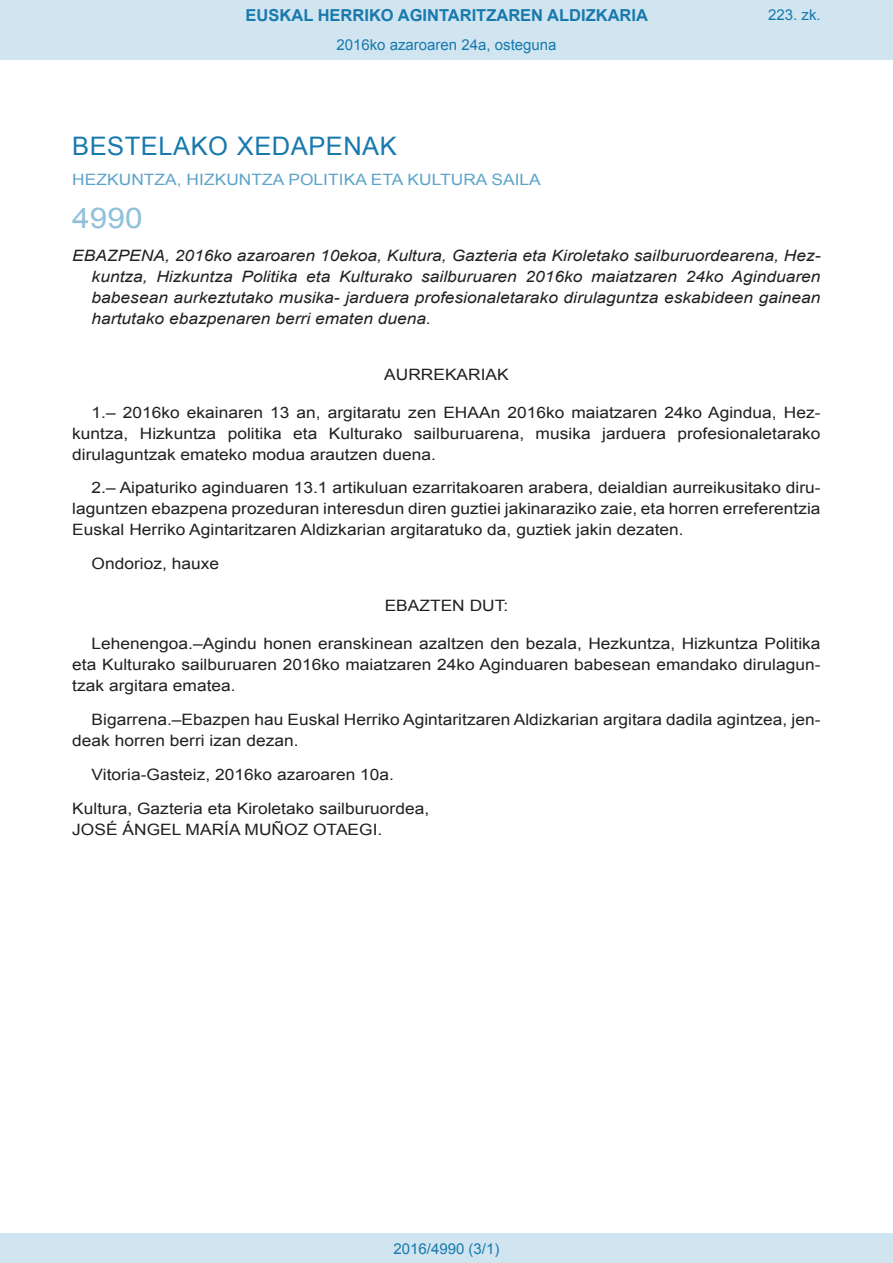
<style>
.page{position:relative;width:893px;height:1263px;background:#fff}
.page>*{position:absolute;margin:0;border:0;box-sizing:border-box;transform-origin:0 0}
.BOPVOrden{font:28.5px "Arial";color:#90c0db;scale:1.11 1}
.BOPVSeccion{font:25.5px "Arial";letter-spacing:.02em;color:#1879ad}
.t1{font:700 16.5px "Arial";color:#1879ad}
.BOPVDetalle{font:15.6px/21px "Arial";color:#231f20;text-align:justify;scale:1.11 1}
.BOPVTitulo{font:italic 15.6px/21px "Arial";color:#231f20;text-align:justify;scale:1.11 1}
.BOPVFirmaPuesto{font:15.6px "Arial";color:#231f20;scale:1.11 1}
.BOPVOrganismo{font:15.6px "Arial";letter-spacing:.005em;color:#5ea4ca;scale:1.11 1}
.BOPVFirmaLugFec{font:15.6px "Arial";color:#231f20;scale:1.11 1}
.BOPVFirmaNombre{font:15.6px "Arial";color:#231f20;scale:1.11 1}
.BOPVClave{font:15.6px "Arial";color:#231f20;scale:1.11 1}
.Paginacion_Centro{font:15px "Arial";color:#1879ad}
</style>
<div class="page">
<div style="left:0;top:0;width:893px;height:60px;background:#d0e5f0"></div>
<div style="left:0;top:1233px;width:893px;height:30px;background:#d0e5f0"></div>
<p class="t1" style="left:246px;top:4px;width:404px">EUSKAL HERRIKO AGINTARITZAREN ALDIZKARIA</p>
<p class="Paginacion_Centro" style="left:336px;top:35px;width:222px">2016ko azaroaren 24a, osteguna</p>
<p class="Paginacion_Centro" style="left:768px;top:5px;width:54px">223. zk.</p>
<p class="BOPVSeccion" style="left:72px;top:129px;width:326px">BESTELAKO XEDAPENAK</p>
<p class="BOPVOrganismo" style="left:72px;top:169px;width:424px">HEZKUNTZA, HIZKUNTZA POLITIKA ETA KULTURA SAILA</p>
<p class="BOPVOrden" style="left:72px;top:199px;width:65px">4990</p>
<p class="BOPVTitulo" style="left:92px;top:246px;width:658px;text-indent:-19px">EBAZPENA, 2016ko azaroaren 10ekoa, Kultura, Gazteria eta Kiroletako sailburuordearena, Hez&shy;kuntza, Hizkuntza Politika eta Kulturako sailburuaren 2016ko maiatzaren 24ko Aginduaren babesean aurkeztutako musika- jarduera profesionaletarako dirulaguntza eskabideen gainean hartutako ebazpenaren berri ematen duena.</p>
<p class="BOPVClave" style="left:384px;top:364px;width:114px">AURREKARIAK</p>
<p class="BOPVDetalle" style="left:72px;top:402px;width:676px;text-indent:19px">1.– 2016ko ekainaren 13 an, argitaratu zen EHAAn 2016ko maiatzaren 24ko Agindua, Hez&shy;kuntza, Hizkuntza politika eta Kulturako sailburuarena, musika jarduera profesionaletarako dirulaguntzak emateko modua arautzen duena.</p>
<p class="BOPVDetalle" style="left:72px;top:477px;width:676px;text-indent:19px">2.– Aipaturiko aginduaren 13.1 artikuluan ezarritakoaren arabera, deialdian aurreikusitako diru&shy;laguntzen ebazpena prozeduran interesdun diren guztiei jakinaraziko zaie, eta horren erreferentzia Euskal Herriko Agintaritzaren Aldizkarian argitaratuko da, guztiek jakin dezaten.</p>
<p class="BOPVDetalle" style="left:92px;top:553px;width:116px">Ondorioz, hauxe</p>
<p class="BOPVClave" style="left:385px;top:596px;width:113px">EBAZTEN DUT:</p>
<p class="BOPVDetalle" style="left:72px;top:633px;width:676px;text-indent:19px">Lehenengoa.–Agindu honen eranskinean azaltzen den bezala, Hezkuntza, Hizkuntza Politika eta Kulturako sailburuaren 2016ko maiatzaren 24ko Aginduaren babesean emandako dirulagun&shy;tzak argitara ematea.</p>
<p class="BOPVDetalle" style="left:72px;top:709px;width:676px;text-indent:19px">Bigarrena.–Ebazpen hau Euskal Herriko Agintaritzaren Aldizkarian argitara dadila agintzea, jen&shy;deak horren berri izan dezan.</p>
<p class="BOPVFirmaLugFec" style="left:92px;top:764px;width:274px">Vitoria-Gasteiz, 2016ko azaroaren 10a.</p>
<p class="BOPVFirmaPuesto" style="left:72px;top:798px;width:323px">Kultura, Gazteria eta Kiroletako sailburuordea,</p>
<p class="BOPVFirmaNombre" style="left:72px;top:819px;width:281px">JOSÉ ÁNGEL MARÍA MUÑOZ OTAEGI.</p>
<p class="Paginacion_Centro" style="left:393px;top:1238px;width:107px">2016/4990 (3/1)</p>
</div>
